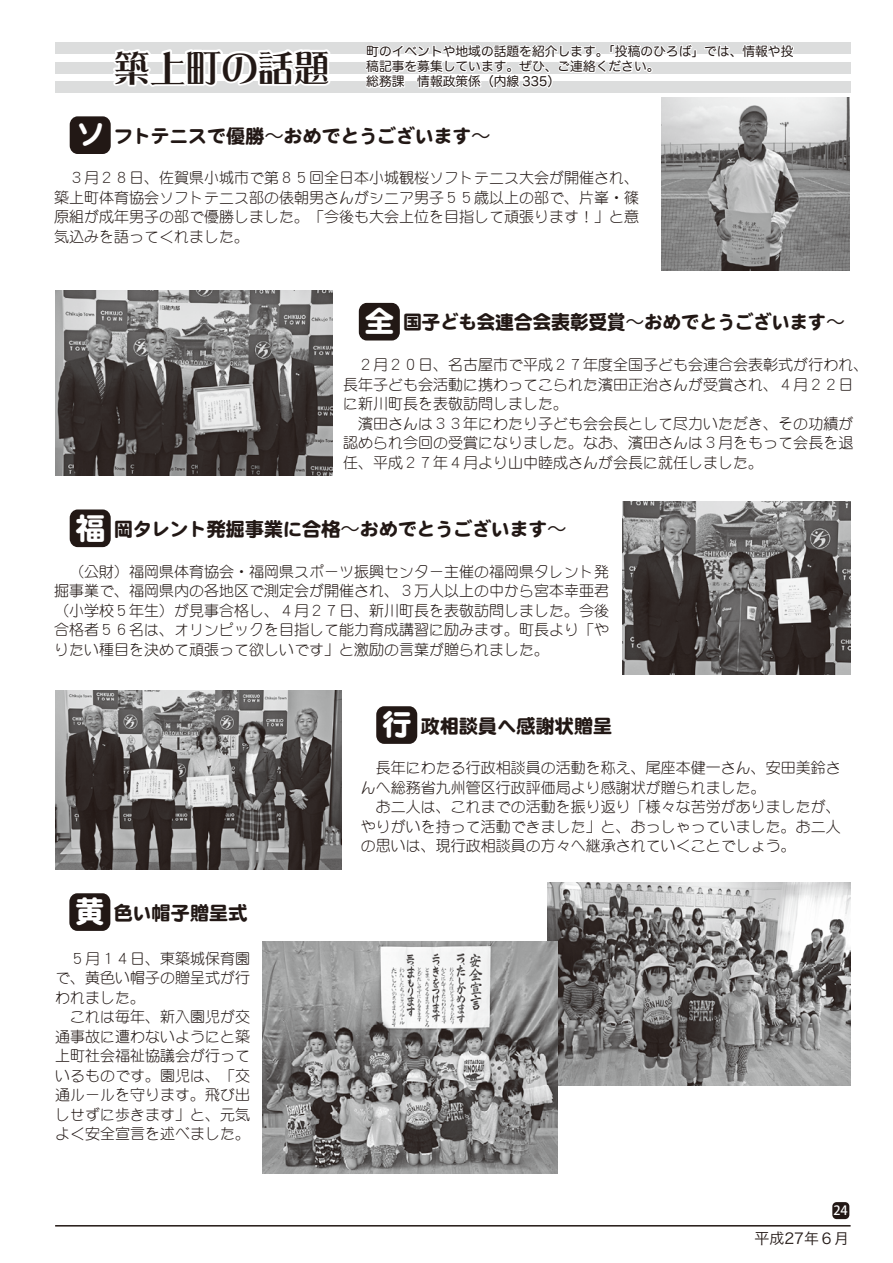
<style>
.page{position:relative;width:893px;height:1263px;background:#fff}
.page>*{position:absolute;margin:0;border:0;box-sizing:border-box;transform-origin:0 0}
.t1{font:36px "DF Lei Ga So W7 90 pv RKSJ H";color:#221815}
.t2{font:30px "DF Maru Gothic SB MP RKSJ H";color:#fff}
.t3{font:19.5px "DF Maru Gothic SB MP RKSJ H";letter-spacing:-.025em;color:#221815}
.t4{font:15px/19.5px "DF Maru Gothic Lt MP RKSJ H";color:#221815}
.t5{font:15px "Hira Kaku Pro W3";color:#221815}
.t6{font:12.75px/15px "Hira Maru Pro W4";color:#221815}
.t7{font:500 12.75px "Koz Go Pro";color:#fff}
.s1{font-family:"Koz Go Pr 6 N"}
.s2{font-size:30px;color:#fff}
</style>
<div class="page">
<div style="left:832px;top:1202px;width:17px;height:17px;background:#221815;border-radius:4px"></div>
<hr style="left:55px;top:1225px;width:796px;height:1px;background:#221815">
<div style="left:55px;top:42px;width:796px;height:12px;background:#dcdddd"></div>
<div style="left:55px;top:62px;width:796px;height:11px;background:#dcdddd"></div>
<div style="left:55px;top:81px;width:796px;height:12px;background:#dcdddd"></div>
<svg style="left:105px;top:49px;width:233px;height:38px"></svg>
<svg style="left:364px;top:44px;width:431px;height:54px"></svg>
<div style="left:70px;top:116px;width:41px;height:38px;background:#221815;border-radius:8px"></div>
<div style="left:359px;top:303px;width:41px;height:37px;background:#221815;border-radius:8px"></div>
<div style="left:70px;top:509px;width:41px;height:38px;background:#221815;border-radius:8px"></div>
<div style="left:376px;top:706px;width:41px;height:38px;background:#221815;border-radius:8px"></div>
<img style="left:55px;top:291px;width:277px;height:184px">
<img style="left:661px;top:98px;width:188px;height:173px">
<img style="left:623px;top:501px;width:227px;height:173px">
<img style="left:55px;top:690px;width:286px;height:179px">
<div style="left:69px;top:893px;width:41px;height:38px;background:#221815;border-radius:8px"></div>
<img style="left:547px;top:883px;width:303px;height:202px">
<img style="left:263px;top:941px;width:295px;height:232px">
<h1 class="t1" style="left:114px;top:50px;width:217px">築上町の話題</h1>
<p class="t6" style="left:366px;top:43px;width:429px">町のイベントや地域の話題を紹介します。「投稿のひろば」では、情報や投稿記事を募集しています。ぜひ、ご連絡ください。<br>総務課　情報政策係（内線 335）</p>
<h2 class="t2" style="left:75px;top:120px;width:31px">ソ</h2>
<p class="t4" style="left:54px;top:168px;width:586px;text-align:justify">　３月２８日、佐賀県小城市で第８５回全日本小城観桜ソフトテニス大会が開催され、築上町体育協会ソフトテニス部の俵朝男さんがシニア男子５５歳以上の部で、片峯・篠原組が成年男子の部で優勝しました。「今後も大会上位を目指して頑張ります！」と意気込みを語ってくれました。</p>
<h3 class="t3" style="left:114px;top:126px;width:378px">フトテニスで優勝<span class="s1">～</span>おめでとうございます<span class="s1">～</span></h3>
<h2 class="t2" style="left:364px;top:306px;width:31px">全</h2>
<p class="t4" style="left:343px;top:355px;width:527px">　２月２０日、名古屋市で平成２７年度全国子ども会連合会表彰式が行われ、長年子ども会活動に携わってこられた濱田正治さんが受賞され、４月２２日に新川町長を表敬訪問しました。<br>　濱田さんは３３年にわたり子ども会会長として尽力いただき、その功績が認められ今回の受賞になりました。なお、濱田さんは３月をもって会長を退任、平成２７年４月より山中睦成さんが会長に就任しました。</p>
<h3 class="t3" style="left:403px;top:313px;width:443px">国子ども会連合会表彰受賞<span class="s1">～</span>おめでとうございます<span class="s1">～</span></h3>
<h2 class="t2" style="left:75px;top:513px;width:31px">福</h2>
<p class="t4" style="left:54px;top:561px;width:556px;text-align:justify">　（公財）福岡県体育協会・福岡県スポーツ振興センター主催の福岡県タレント発掘事業で、福岡県内の各地区で測定会が開催され、３万人以上の中から宮本幸亜君（小学校５年生）が見事合格し、４月２７日、新川町長を表敬訪問しました。今後合格者５６名は、オリンピックを目指して能力育成講習に励みます。町長より「やりたい種目を決めて頑張って欲しいです」と激励の言葉が贈られました。</p>
<h3 class="t3" style="left:114px;top:519px;width:454px">岡タレント発掘事業に合格<span class="s1">～</span>おめでとうございます<span class="s1">～</span></h3>
<h3 class="t3" style="left:75px;top:903px;width:174px"><span class="s2">黄</span>色い帽子贈呈式</h3>
<p class="t4" style="left:55px;top:949px;width:196px">　５月１４日、東築城保育園で、黄色い帽子の贈呈式が行われました。<br>　これは毎年、新入園児が交通事故に遭わないようにと築上町社会福祉協議会が行っているものです。園児は、「交通ルールを守ります。飛び出しせずに歩きます」と、元気よく安全宣言を述べました。</p>
<h2 class="t2" style="left:382px;top:709px;width:32px">行</h2>
<p class="t4" style="left:361px;top:758px;width:481px">　長年にわたる行政相談員の活動を称え、尾座本健一さん、安田美鈴さんへ総務省九州管区行政評価局より感謝状が贈られました。<br>　お二人は、これまでの活動を振り返り「様々な苦労がありましたが、やりがいを持って活動できました」と、おっしゃっていました。お二人の思いは、現行政相談員の方々へ継承されていくことでしょう。</p>
<h3 class="t3" style="left:421px;top:716px;width:193px">政相談員へ感謝状贈呈</h3>
<p class="t7" style="left:833px;top:1202px;width:16px">24</p>
<p class="t5" style="left:754px;top:1225px;width:96px">平成27年６月</p>
</div>
